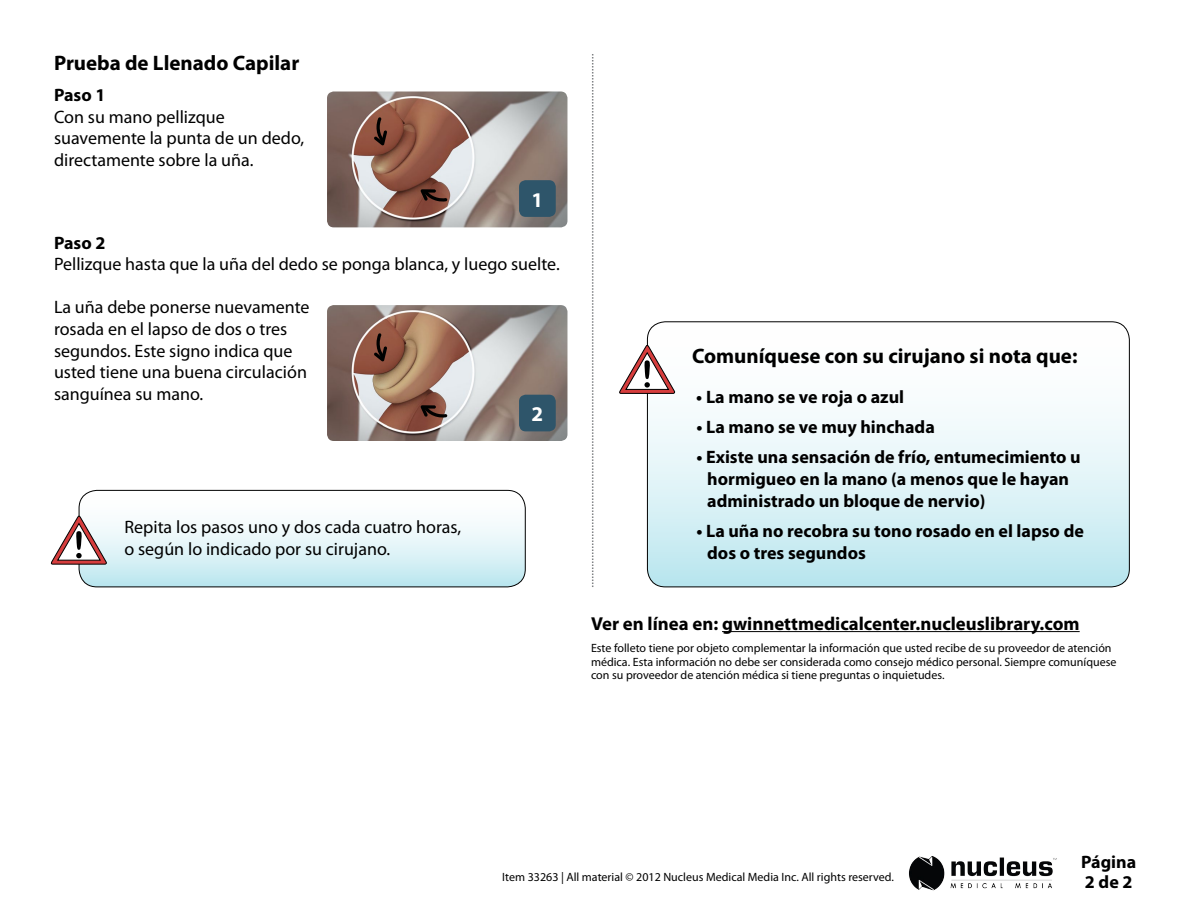
<style>
.page{position:relative;width:1188px;height:918px;background:#fff}
.page>*{position:absolute;margin:0;border:0;box-sizing:border-box;transform-origin:0 0}
.t1{font:700 21px "Myriad Pro";color:#000}
.t2{font:700 21px "Myriad Pro";color:#fff}
.t3{font:700 18.75px "Myriad Pro";color:#000}
.t4{font:18px/21.6px "Myriad Pro";color:#000}
.t5{font:700 18px/22px "Myriad Pro";color:#000}
.t6{font:12px/13.5px "Myriad Pro";color:#000}
</style>
<div class="page">
<div style="left:647px;top:322px;width:482px;height:265px;background:linear-gradient(to bottom,#fff,#c0e8f0);border-radius:18px"></div>
<div style="left:647px;top:322px;width:483px;height:265px;border:1px solid #000;border-radius:18px"></div>
<div style="left:79px;top:490px;width:446px;height:97px;background:linear-gradient(to bottom,#fff,#c1e8f0);border-radius:18px"></div>
<div style="left:79px;top:490px;width:446px;height:97px;border:1px solid #000;border-radius:18px"></div>
<img style="left:327px;top:305px;width:240px;height:136px">
<div style="left:519px;top:395px;width:37px;height:36px;background:#2e556a;border-radius:7px"></div>
<img style="left:327px;top:92px;width:240px;height:135px">
<div style="left:519px;top:180px;width:37px;height:37px;background:#2e556a;border-radius:7px"></div>
<svg style="left:421px;top:189px;width:26px;height:13px"></svg>
<svg style="left:374px;top:117px;width:13px;height:28px"></svg>
<svg style="left:421px;top:405px;width:26px;height:13px"></svg>
<svg style="left:374px;top:333px;width:13px;height:28px"></svg>
<svg style="left:592px;top:54px;width:1px;height:533px"></svg>
<hr style="left:722px;top:631px;width:358px;height:1px;background:#000">
<svg style="left:50px;top:516px;width:57px;height:48px"></svg>
<svg style="left:619px;top:345px;width:56px;height:49px"></svg>
<img style="left:909px;top:856px;width:148px;height:35px">
<p class="t1" style="left:54px;top:49px;width:247px">Prueba de Llenado Capilar</p>
<p class="t5" style="left:54px;top:84px;width:53px">Paso 1</p>
<p class="t4" style="left:54px;top:106px;width:252px">Con su mano pellizque suavemente la punta de un dedo, directamente sobre la uña.</p>
<p class="t2" style="left:532px;top:186px;width:13px">1</p>
<p class="t5" style="left:54px;top:231px;width:53px">Paso 2</p>
<p class="t4" style="left:54px;top:253px;width:507px">Pellizque hasta que la uña del dedo se ponga blanca, y luego suelte.</p>
<p class="t4" style="left:54px;top:296px;width:257px">La uña debe ponerse nuevamente rosada en el lapso de dos o tres segundos. Este signo indica que usted tiene una buena circulación sanguínea su mano.</p>
<p class="t2" style="left:532px;top:400px;width:13px">2</p>
<p class="t4" style="left:124px;top:515px;width:338px;line-height:22.5px">Repita los pasos uno y dos cada cuatro horas, o según lo indicado por su cirujano.</p>
<p class="t1" style="left:692px;top:342px;width:387px">Comuníquese con su cirujano si nota que:</p>
<p class="t5" style="left:696px;top:386px;width:209px">• La mano se ve roja o azul</p>
<p class="t5" style="left:696px;top:416px;width:240px">• La mano se ve muy hinchada</p>
<p class="t5" style="left:707px;top:446px;width:375px;text-indent:-11px">• Existe una sensación de frío, entumecimiento u hormigueo en la mano (a menos que le hayan administrado un bloque de nervio)</p>
<p class="t5" style="left:707px;top:520px;width:378px;line-height:21.6px;text-indent:-11px">• La uña no recobra su tono rosado en el lapso de dos o tres segundos</p>
<p class="t3" style="left:591px;top:611px;width:490px">Ver en línea en: gwinnettmedicalcenter.nucleuslibrary.com</p>
<p class="t6" style="left:591px;top:641px;width:527px">Este folleto tiene por objeto complementar la información que usted recibe de su proveedor de atención médica. Esta información no debe ser considerada como consejo médico personal. Siempre comuníquese con su proveedor de atención médica si tiene preguntas o inquietudes.</p>
<p class="t6" style="left:502px;top:870px;width:393px">Item 33263 | All material © 2012 Nucleus Medical Media Inc. All rights reserved.</p>
<p class="t5" style="left:1081px;top:852px;width:57px;line-height:19.8px">Página<br>2 de 2</p>
</div>
